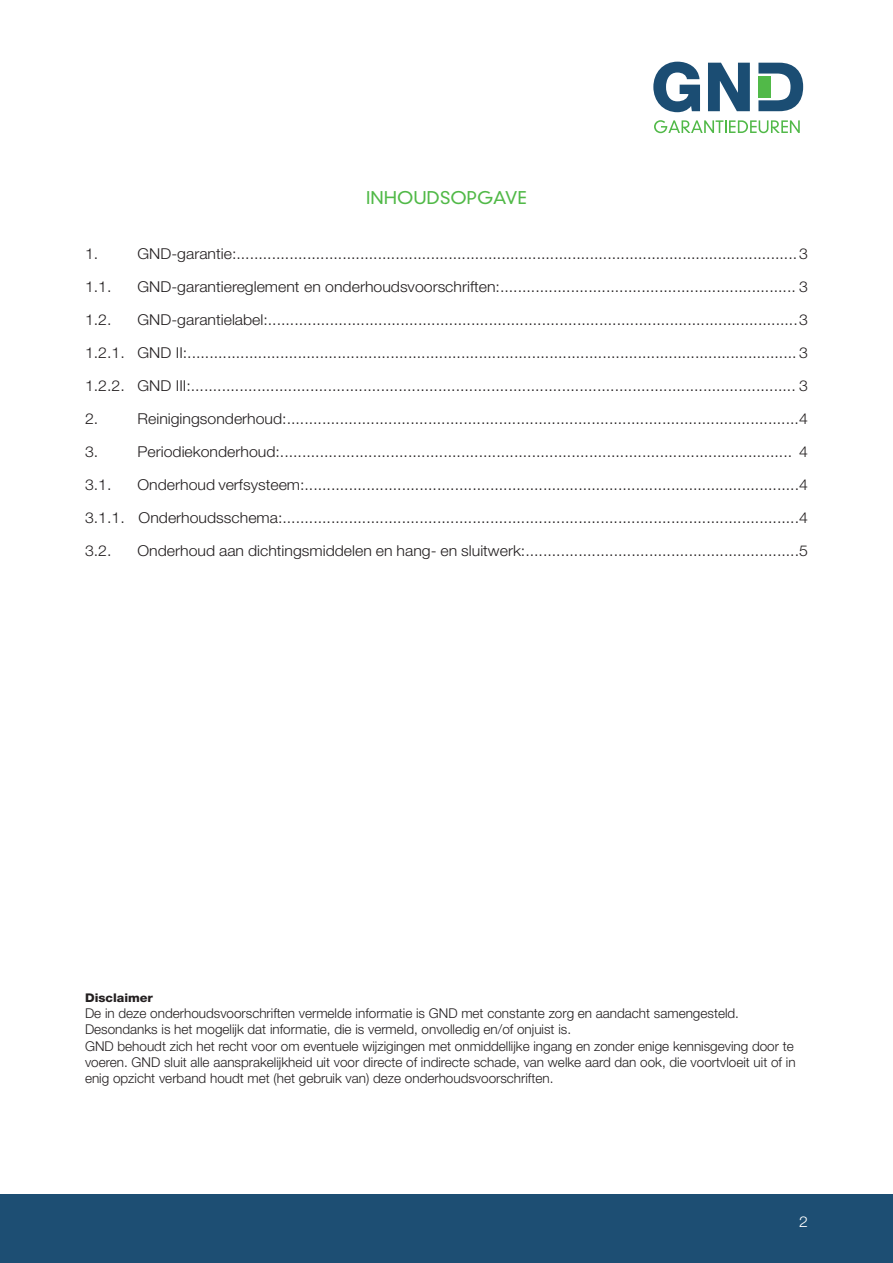
<style>
.page{position:relative;width:893px;height:1263px;background:#fff}
.page>*{position:absolute;margin:0;border:0;box-sizing:border-box;transform-origin:0 0}
.Standaard{font:300 16.95px "DIN Neuzeit Grotesk Std";color:#51b948;scale:1.06 1}
.Standaard-2{font:300 15px "Helvetica Neue LT Std";color:#231f20;scale:1.06 1}
.t1{font:300 15px "Helvetica Neue LT Std";color:#fff;scale:1.06 1}
.t2{font:300 13.5px/16.2px "Helvetica Neue LT Std";color:#231f20}
.Standaard-3{font:800 12px "Helvetica Neue LT Std";color:#231f20;scale:1.06 1}
</style>
<div class="page">
<div style="left:0;top:1195px;width:893px;height:68px;background:#1d4e73"></div>
<svg style="left:653px;top:62px;width:47px;height:50px"></svg>
<svg style="left:708px;top:63px;width:42px;height:48px"></svg>
<svg style="left:758px;top:63px;width:45px;height:48px"></svg>
<div style="left:758px;top:76px;width:13px;height:22px;background:#51b948"></div>
<svg style="left:654px;top:120px;width:146px;height:13px"></svg>
<p class="Standaard" style="left:366px;top:188px;width:153px">INHOUDSOPGAVE</p>
<p class="Standaard-2" style="left:85px;top:244px;width:14px">1.</p>
<p class="Standaard-2" style="left:138px;top:244px;width:634px">GND-garantie:...............................................................................................................................3</p>
<p class="Standaard-2" style="left:85px;top:277px;width:26px">1.1.</p>
<p class="Standaard-2" style="left:138px;top:277px;width:634px">GND-garantiereglement en onderhoudsvoorschriften:................................................................... 3</p>
<p class="Standaard-2" style="left:85px;top:310px;width:26px">1.2.</p>
<p class="Standaard-2" style="left:138px;top:310px;width:634px">GND-garantielabel:........................................................................................................................3</p>
<p class="Standaard-2" style="left:85px;top:343px;width:683px">1.2.1. GND II:.......................................................................................................................................... 3</p>
<p class="Standaard-2" style="left:85px;top:376px;width:683px">1.2.2. GND III:......................................................................................................................................... 3</p>
<p class="Standaard-2" style="left:85px;top:409px;width:14px">2.</p>
<p class="Standaard-2" style="left:138px;top:409px;width:634px">Reinigingsonderhoud:....................................................................................................................4</p>
<p class="Standaard-2" style="left:85px;top:442px;width:14px">3.</p>
<p class="Standaard-2" style="left:138px;top:442px;width:634px">Periodiekonderhoud:.................................................................................................................... 4</p>
<p class="Standaard-2" style="left:85px;top:475px;width:26px">3.1.</p>
<p class="Standaard-2" style="left:138px;top:475px;width:634px">Onderhoud verfsysteem:................................................................................................................4</p>
<p class="Standaard-2" style="left:85px;top:508px;width:683px">3.1.1. Onderhoudsschema:.....................................................................................................................4</p>
<p class="Standaard-2" style="left:85px;top:541px;width:26px">3.2.</p>
<p class="Standaard-2" style="left:138px;top:541px;width:634px">Onderhoud aan dichtingsmiddelen en hang- en sluitwerk:..............................................................5</p>
<p class="Standaard-3" style="left:85px;top:991px;width:66px">Disclaimer</p>
<p class="t2" style="left:85px;top:1005px;width:655px">De in deze onderhoudsvoorschriften vermelde informatie is GND met constante zorg en aandacht samengesteld.<br>Desondanks is het mogelijk dat informatie, die is vermeld, onvolledig en/of onjuist is.</p>
<p class="t2" style="left:85px;top:1037px;width:712px">GND behoudt zich het recht voor om eventuele wijzigingen met onmiddellijke ingang en zonder enige kennisgeving door te voeren. GND sluit alle aansprakelijkheid uit voor directe of indirecte schade, van welke aard dan ook, die voortvloeit uit of in enig opzicht verband houdt met (het gebruik van) deze onderhoudsvoorschriften.</p>
<p class="t1" style="left:799px;top:1212px;width:10px">2</p>
</div>
